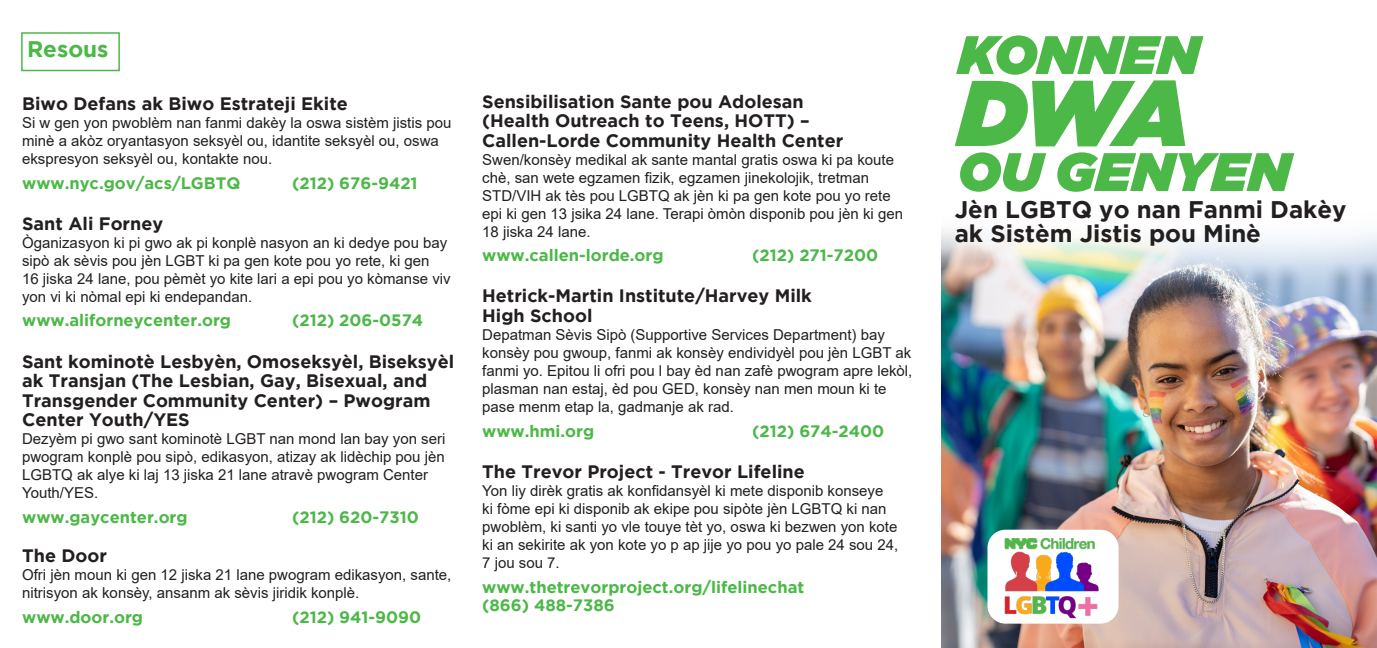
<style>
.page{position:relative;width:1377px;height:648px;background:#fff}
.page>*{position:absolute;margin:0;border:0;box-sizing:border-box;transform-origin:0 0}
.t1{font:italic 900 93px "Gotham";color:#4cb848}
.t2{font:italic 900 54px "Gotham";color:#4cb848}
.t3{font:700 24px/24px "Gotham";color:#231f20}
.t4{font:700 22.5px "Gotham";color:#4cb848}
.t5{font:700 18px/19.5px "Gotham";color:#231f20}
.t6{font:700 16.5px/18px "Gotham";color:#4cb848}
.t7{font:15px/18px "Arial";color:#231f20}
</style>
<div class="page">
<img style="left:941px;top:231px;width:436px;height:417px">
<div style="left:987px;top:530px;width:132px;height:94px;background:#fff;border-radius:18px"></div>
<img style="left:992px;top:529px;width:123px;height:97px">
<div style="left:21px;top:32px;width:99px;height:39px;border:2px solid #4cb848"></div>
<p class="t4" style="left:27px;top:36px;width:83px">Resous</p>
<p class="t5" style="left:22px;top:93px;width:327px">Biwo Defans ak Biwo Estrateji Ekite</p>
<p class="t7" style="left:22px;top:113px;width:431px">Si w gen yon pwoblèm nan fanmi dakèy la oswa sistèm jistis pou minè a akòz oryantasyon seksyèl ou, idantite seksyèl ou, oswa ekspresyon seksyèl ou, kontakte nou.</p>
<p class="t6" style="left:22px;top:173px;width:220px">www.nyc.gov/acs/LGBTQ</p>
<p class="t6" style="left:292px;top:173px;width:127px">(212) 676-9421</p>
<p class="t5" style="left:22px;top:213px;width:143px">Sant Ali Forney</p>
<p class="t7" style="left:22px;top:233px;width:430px">Òganizasyon ki pi gwo ak pi konplè nasyon an ki dedye pou bay sipò ak sèvis pou jèn LGBT ki pa gen kote pou yo rete, ki gen<br>16 jiska 24 lane, pou pèmèt yo kite lari a epi pou yo kòmanse viv yon vi ki nòmal epi ki endepandan.</p>
<p class="t6" style="left:22px;top:311px;width:210px">www.aliforneycenter.org</p>
<p class="t6" style="left:292px;top:311px;width:133px">(212) 206-0574</p>
<p class="t5" style="left:22px;top:351px;width:434px">Sant kominotè Lesbyèn, Omoseksyèl, Biseksyèl ak Transjan (The Lesbian, Gay, Bisexual, and Transgender Community Center) – Pwogram Center Youth/YES</p>
<p class="t7" style="left:22px;top:430px;width:425px">Dezyèm pi gwo sant kominotè LGBT nan mond lan bay yon seri pwogram konplè pou sipò, edikasyon, atizay ak lidèchip pou jèn LGBTQ ak alye ki laj 13 jiska 21 lane atravè pwogram Center Youth/YES.</p>
<p class="t6" style="left:22px;top:508px;width:167px">www.gaycenter.org</p>
<p class="t6" style="left:292px;top:508px;width:128px">(212) 620-7310</p>
<p class="t5" style="left:22px;top:546px;width:86px">The Door</p>
<p class="t7" style="left:22px;top:566px;width:431px">Ofri jèn moun ki gen 12 jiska 21 lane pwogram edikasyon, sante, nitrisyon ak konsèy, ansanm ak sèvis jiridik konplè.</p>
<p class="t6" style="left:22px;top:608px;width:122px">www.door.org</p>
<p class="t6" style="left:292px;top:608px;width:131px">(212) 941-9090</p>
<p class="t5" style="left:482px;top:91px;width:363px">Sensibilisation Sante pou Adolesan (Health Outreach to Teens, HOTT) –<br>Callen-Lorde Community Health Center</p>
<p class="t7" style="left:482px;top:150px;width:422px">Swen/konsèy medikal ak sante mantal gratis oswa ki pa koute chè, san wete egzamen fizik, egzamen jinekolojik, tretman STD/VIH ak tès pou LGBTQ ak jèn ki pa gen kote pou yo rete epi ki gen 13 jsika 24 lane. Terapi òmòn disponib pou jèn ki gen 18 jiska 24 lane.</p>
<p class="t6" style="left:482px;top:246px;width:183px">www.callen-lorde.org</p>
<p class="t6" style="left:752px;top:246px;width:127px">(212) 271-7200</p>
<p class="t5" style="left:482px;top:286px;width:331px">Hetrick-Martin Institute/Harvey Milk<br>High School</p>
<p class="t7" style="left:482px;top:326px;width:432px">Depatman Sèvis Sipò (Supportive Services Department) bay konsèy pou gwoup, fanmi ak konsèy endividyèl pou jèn LGBT ak fanmi yo. Epitou li ofri pou l bay èd nan zafè pwogram apre lekòl, plasman nan estaj, èd pou GED, konsèy nan men moun ki te pase menm etap la, gadmanje ak rad.</p>
<p class="t6" style="left:482px;top:421px;width:113px">www.hmi.org</p>
<p class="t6" style="left:752px;top:421px;width:134px">(212) 674-2400</p>
<p class="t5" style="left:482px;top:461px;width:324px">The Trevor Project - Trevor Lifeline</p>
<p class="t7" style="left:482px;top:481px;width:418px">Yon liy dirèk gratis ak konfidansyèl ki mete disponib konseye<br>ki fòme epi ki disponib ak ekipe pou sipòte jèn LGBTQ ki nan pwoblèm, ki santi yo vle touye tèt yo, oswa ki bezwen yon kote ki an sekirite ak yon kote yo p ap jije yo pou yo pale 24 sou 24, 7 jou sou 7.</p>
<p class="t6" style="left:482px;top:577px;width:324px">www.thetrevorproject.org/lifelinechat (866) 488-7386</p>
<p class="t2" style="left:958px;top:23px;width:243px">KONNEN</p>
<p class="t1" style="left:958px;top:59px;width:234px">DWA</p>
<p class="t2" style="left:958px;top:140px;width:334px">OU GENYEN</p>
<p class="t3" style="left:955px;top:197px;width:393px">Jèn LGBTQ yo nan Fanmi Dakèy ak Sistèm Jistis pou Minè</p>
</div>
